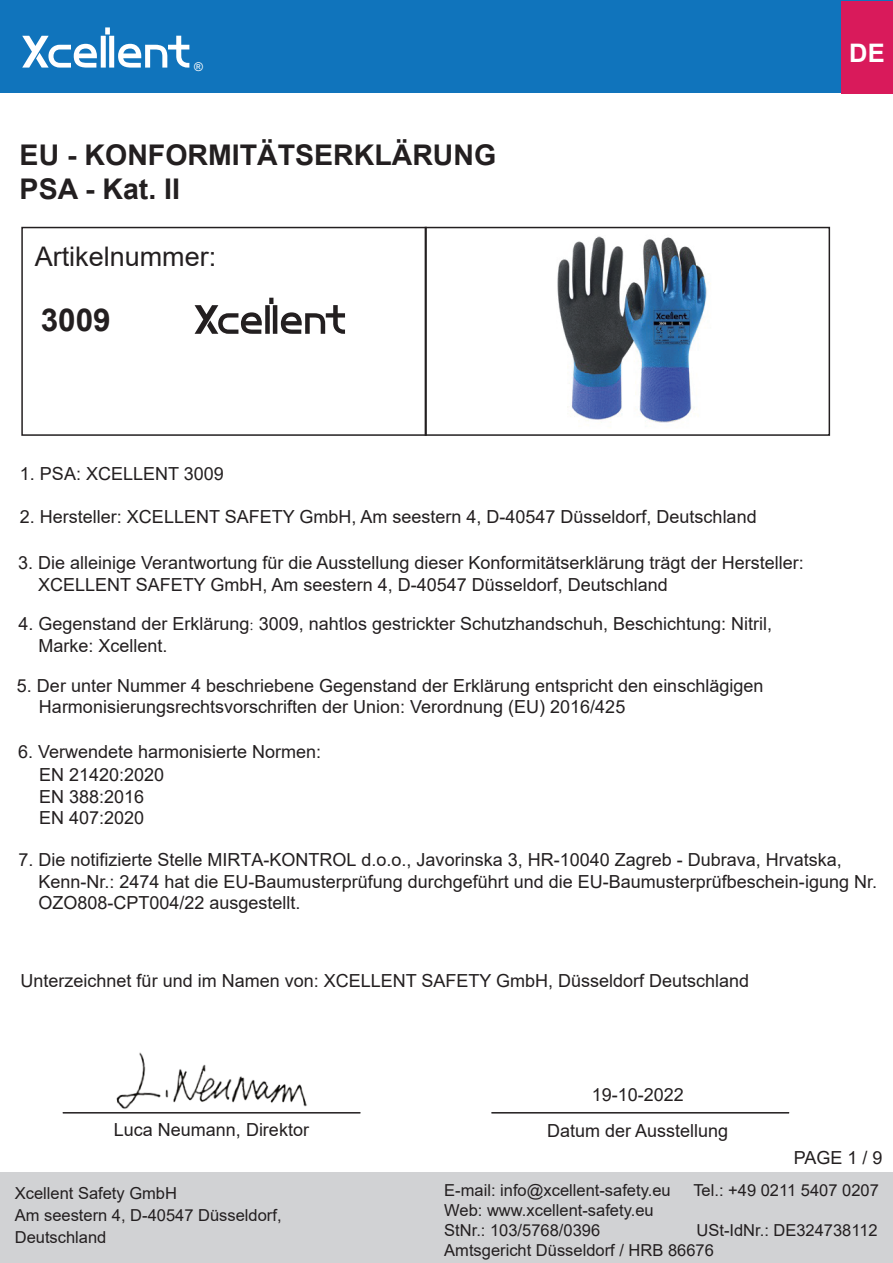
<style>
.page{position:relative;width:893px;height:1263px;background:#fff}
.page>*{position:absolute;margin:0;border:0;box-sizing:border-box;transform-origin:0 0}
.t1{font:700 31.5px "Arial";color:#231f20}
.t2{font:700 28.5px/34.2px "Arial";color:#231f20}
.t3{font:27px "Arial";color:#231f20}
.t4{font:700 25.5px "Arial";color:#fff}
.t5{font:18px/21.6px "Arial";color:#231f20}
.t6{font:16.5px/21.6px "Arial";color:#231f20}
.t7{font:12px "Arial";color:#fff}
.s1{font-family:"Adobe Song Std";font-weight:300}
</style>
<div class="page">
<div style="left:0;top:1px;width:893px;height:92px;background:#1074bc"></div>
<svg style="left:22px;top:27px;width:167px;height:41px"></svg>
<div style="left:842px;top:1px;width:51px;height:93px;background:#d91a5b"></div>
<div style="left:21px;top:227px;width:406px;height:209px;border:2px solid #231f20"></div>
<div style="left:425px;top:227px;width:405px;height:209px;border:2px solid #231f20"></div>
<img style="left:557px;top:236px;width:154px;height:192px">
<svg style="left:195px;top:298px;width:150px;height:36px"></svg>
<div style="left:0;top:1173px;width:893px;height:90px;background:#d1d2d4"></div>
<hr style="left:63px;top:1112px;width:297px;height:1px;background:#231f20">
<hr style="left:491px;top:1112px;width:298px;height:1px;background:#231f20">
<img style="left:100px;top:1052px;width:223px;height:62px">
<p class="t7" style="left:194px;top:58px;width:10px">®</p>
<h2 class="t2" style="left:20px;top:138px;width:478px">EU - KONFORMITÄTSERKLÄRUNG<br>PSA - Kat. II</h2>
<h3 class="t3" style="left:35px;top:238px;width:183px">Artikelnummer:</h3>
<h1 class="t1" style="left:41px;top:298px;width:72px">3009</h1>
<h3 class="t4" style="left:849px;top:35px;width:37px">DE</h3>
<p class="t5" style="left:20px;top:463px;width:205px">1. PSA: XCELLENT 3009</p>
<p class="t5" style="left:20px;top:506px;width:738px">2. Hersteller: XCELLENT SAFETY GmbH, Am seestern 4, D-40547 Düsseldorf, Deutschland</p>
<p class="t5" style="left:38px;top:552px;width:767px;text-indent:-20px">3. Die alleinige Verantwortung für die Ausstellung dieser Konformitätserklärung trägt der Hersteller:<br>XCELLENT SAFETY GmbH, Am seestern 4, D-40547 Düsseldorf, Deutschland</p>
<p class="t5" style="left:38px;top:613px;width:735px;text-indent:-20px">4. Gegenstand der Erklärung<span class="s1">:</span> 3009, nahtlos gestrickter Schutzhandschuh, Beschichtung: Nitril,<br>Marke: Xcellent.</p>
<p class="t5" style="left:39px;top:674px;width:726px;text-indent:-22px">5. Der unter Nummer 4 beschriebene Gegenstand der Erklärung entspricht den einschlägigen<br>Harmonisierungsrechtsvorschriften der Union: Verordnung (EU) 2016/425</p>
<p class="t5" style="left:39px;top:741px;width:284px;line-height:22px;text-indent:-21px">6. Verwendete harmonisierte Normen:<br>EN 21420:2020<br>EN 388:2016<br>EN 407:2020</p>
<p class="t5" style="left:38px;top:849px;width:840px;text-indent:-20px">7. Die notifizierte Stelle MIRTA-KONTROL d.o.o., Javorinska 3, HR-10040 Zagreb - Dubrava, Hrvatska,<br>Kenn-Nr.: 2474 hat die EU-Baumusterprüfung durchgeführt und die EU-Baumusterprüfbeschein-igung Nr.<br>OZO808-CPT004/22 ausgestellt.</p>
<p class="t5" style="left:21px;top:970px;width:730px">Unterzeichnet für und im Namen von: XCELLENT SAFETY GmbH, Düsseldorf Deutschland</p>
<p class="t5" style="left:592px;top:1083px;width:94px">19-10-2022</p>
<p class="t5" style="left:114px;top:1118px;width:197px">Luca Neumann, Direktor</p>
<p class="t5" style="left:547px;top:1119px;width:183px">Datum der Ausstellung</p>
<p class="t5" style="left:794px;top:1146px;width:90px">PAGE 1 / 9</p>
<p class="t6" style="left:15px;top:1182px;width:268px">Xcellent Safety GmbH<br>Am seestern 4, D-40547 Düsseldorf,<br>Deutschland</p>
<p class="t6" style="left:444px;top:1179px;width:228px">E-mail: info@xcellent-safety.eu</p>
<p class="t6" style="left:693px;top:1179px;width:187px">Tel.: +49 0211 5407 0207</p>
<p class="t6" style="left:444px;top:1200px;width:211px;line-height:19.8px">Web: www.xcellent-safety.eu<br>StNr.: 103/5768/0396</p>
<p class="t6" style="left:444px;top:1220px;width:435px;line-height:19.8px;text-indent:252px">USt-IdNr.: DE324738112<br>Amtsgericht Düsseldorf / HRB 86676</p>
</div>
